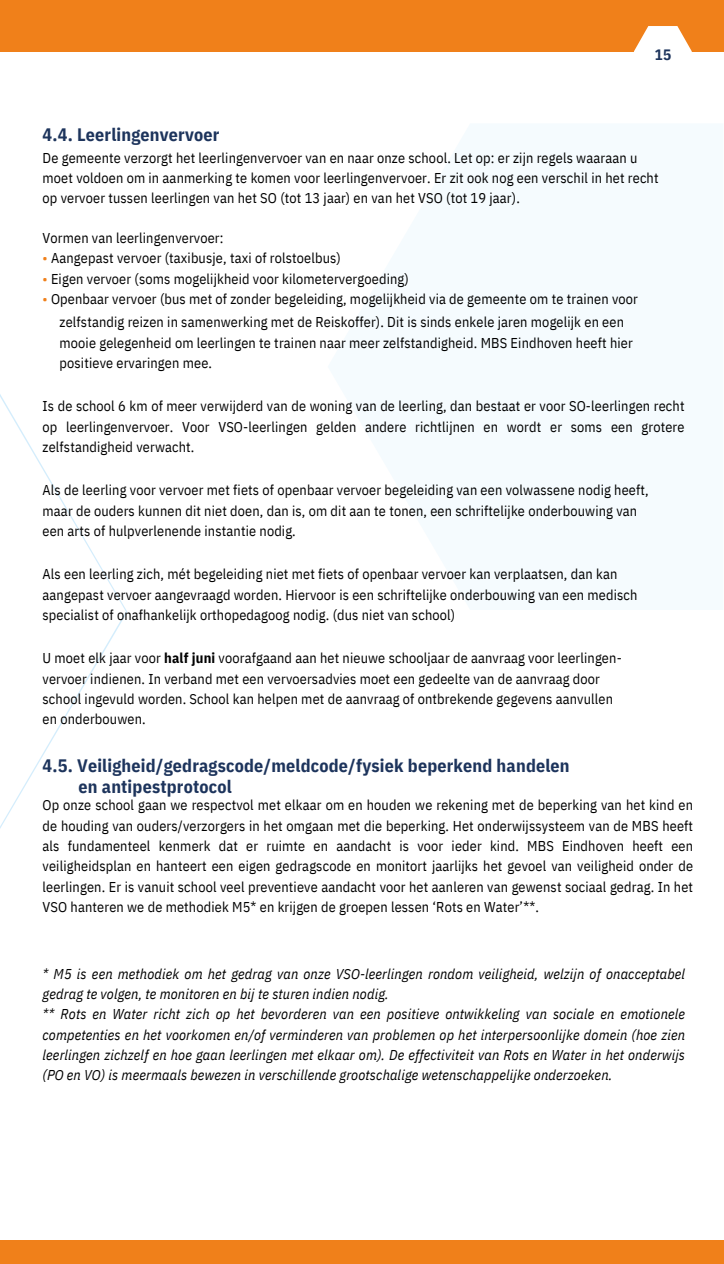
<style>
.page{position:relative;width:724px;height:1264px;background:#fff}
.page>*{position:absolute;margin:0;border:0;box-sizing:border-box;transform-origin:0 0}
.t1{font:700 18px/21px "IBM Plex Sans Cond";letter-spacing:.01em;color:#1d345c}
.t2{font:700 15px "IBM Plex Sans Cond";color:#1d345c}
.t3{font:14.25px/20.2px "IBM Plex Sans Cond";letter-spacing:.01em;color:#000}
.t4{font:italic 14.25px/20.2px "IBM Plex Sans Cond";letter-spacing:.01em;color:#000}
.s1{color:#f0801a}
.s2{font-weight:700}
</style>
<div class="page">
<svg style="left:0;top:394px;width:127px;height:435px"></svg>
<div style="left:0;top:1239px;width:723px;height:24px;background:#f0801a"></div>
<div style="left:0;top:0;width:723px;height:51px;background:#f0801a"></div>
<svg style="left:633px;top:26px;width:58px;height:26px"></svg>
<p class="t2" style="left:654px;top:45px;width:18px">15</p>
<p class="t1" style="left:43px;top:124px;width:178px">4.4. Leerlingenvervoer</p>
<p class="t3" style="left:43px;top:147px;width:617px">De gemeente verzorgt het leerlingenvervoer van en naar onze school. Let op: er zijn regels waaraan u moet voldoen om in aanmerking te komen voor leerlingenvervoer. Er zit ook nog een verschil in het recht op vervoer tussen leerlingen van het SO (tot 13 jaar) en van het VSO (tot 19 jaar).</p>
<p class="t3" style="left:43px;top:228px;width:182px">Vormen van leerlingenvervoer:</p>
<p class="t3" style="left:43px;top:248px;width:300px"><span class="s1">•</span> Aangepast vervoer (taxibusje, taxi of rolstoelbus)</p>
<p class="t3" style="left:43px;top:268px;width:367px"><span class="s1">•</span> Eigen vervoer (soms mogelijkheid voor kilometervergoeding)</p>
<p class="t3" style="left:43px;top:287px;width:596px;line-height:23.2px;text-align:center"><span class="s1">•</span> Openbaar vervoer (bus met of zonder begeleiding, mogelijkheid via de gemeente om te trainen voor zelfstandig reizen in samenwerking met de Reiskoffer). Dit is sinds enkele jaren mogelijk en een</p>
<p class="t3" style="left:60px;top:332px;width:574px">mooie gelegenheid om leerlingen te trainen naar meer zelfstandigheid. MBS Eindhoven heeft hier positieve ervaringen mee.</p>
<p class="t3" style="left:43px;top:396px;width:643px;text-align:justify">Is de school 6 km of meer verwijderd van de woning van de leerling, dan bestaat er voor SO-leerlingen recht op leerlingenvervoer. Voor VSO-leerlingen gelden andere richtlijnen en wordt er soms een grotere zelfstandigheid verwacht.</p>
<p class="t3" style="left:43px;top:480px;width:607px">Als de leerling voor vervoer met fiets of openbaar vervoer begeleiding van een volwassene nodig heeft, maar de ouders kunnen dit niet doen, dan is, om dit aan te tonen, een schriftelijke onderbouwing van een arts of hulpverlenende instantie nodig.</p>
<p class="t3" style="left:43px;top:564px;width:596px">Als een leerling zich, mét begeleiding niet met fiets of openbaar vervoer kan verplaatsen, dan kan aangepast vervoer aangevraagd worden. Hiervoor is een schriftelijke onderbouwing van een medisch specialist of onafhankelijk orthopedagoog nodig. (dus niet van school)</p>
<p class="t3" style="left:43px;top:648px;width:580px">U moet elk jaar voor <span class="s2">half juni</span> voorafgaand aan het nieuwe schooljaar de aanvraag voor leerlingen&shy;vervoer indienen. In verband met een vervoersadvies moet een gedeelte van de aanvraag door school ingevuld worden. School kan helpen met de aanvraag of ontbrekende gegevens aanvullen en onderbouwen.</p>
<p class="t1" style="left:79px;top:754px;width:492px;text-indent:-36px">4.5. Veiligheid/gedragscode/meldcode/fysiek beperkend handelen en antipestprotocol</p>
<p class="t3" style="left:43px;top:795px;width:652px;text-align:justify">Op onze school gaan we respectvol met elkaar om en houden we rekening met de beperking van het kind en de houding van ouders/verzorgers in het omgaan met die beperking. Het onderwijssysteem van de MBS heeft als fundamenteel kenmerk dat er ruimte en aandacht is voor ieder kind. MBS Eindhoven heeft een veiligheidsplan en hanteert een eigen gedragscode en monitort jaarlijks het gevoel van veiligheid onder de leerlingen. Er is vanuit school veel preventieve aandacht voor het aanleren van gewenst sociaal gedrag. In het VSO hanteren we de methodiek M5* en krijgen de groepen lessen ‘Rots en Water’**.</p>
<p class="t4" style="left:43px;top:963px;width:644px">* M5 is een methodiek om het gedrag van onze VSO-leerlingen rondom veiligheid, welzijn of onacceptabel gedrag te volgen, te monitoren en bij te sturen indien nodig.<br>** Rots en Water richt zich op het bevorderen van een positieve ontwikkeling van sociale en emotionele competenties en het voorkomen en/of verminderen van problemen op het interpersoonlijke domein (hoe zien leerlingen zichzelf en hoe gaan leerlingen met elkaar om). De effectiviteit van Rots en Water in het onderwijs (PO en VO) is meermaals bewezen in verschillende grootschalige wetenschappelijke onderzoeken.</p>
</div>
